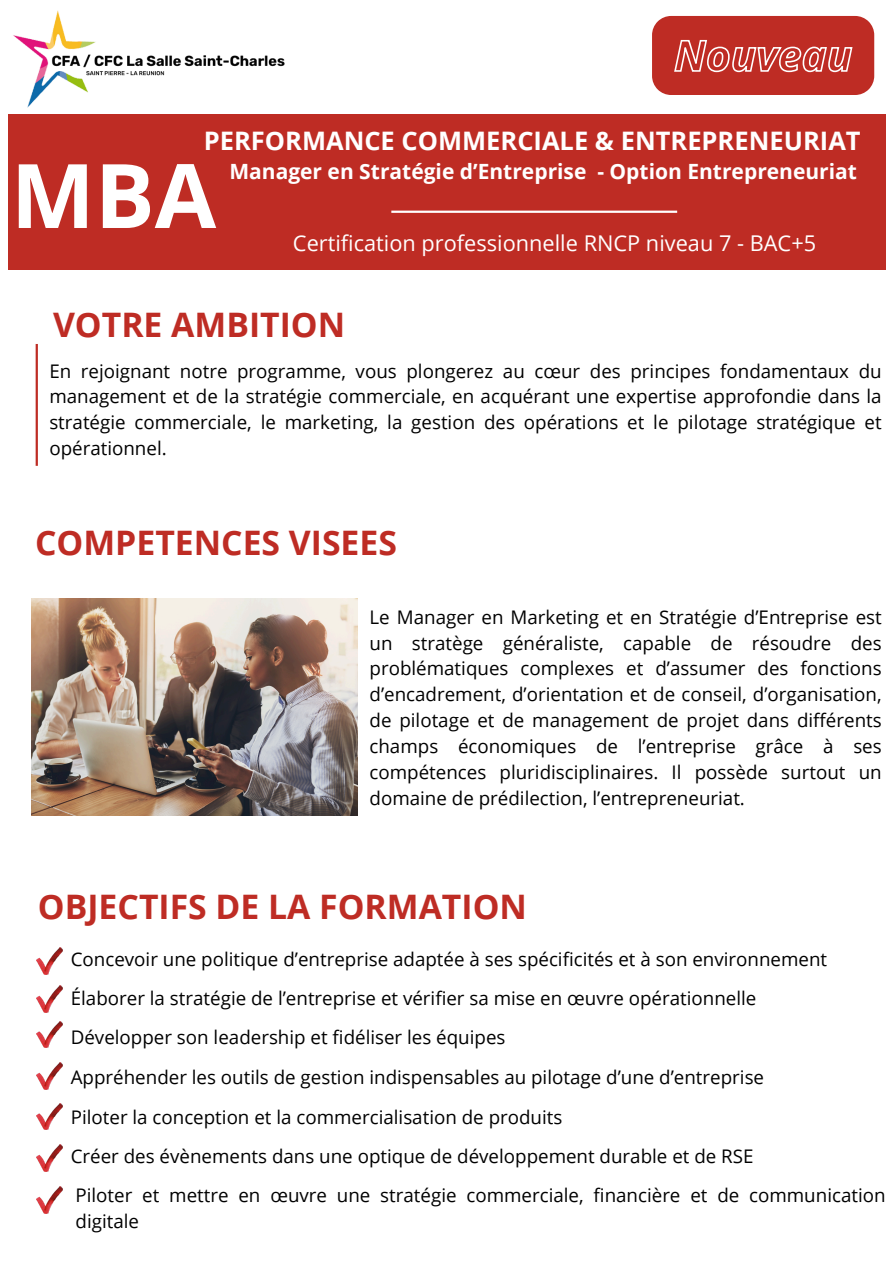
<style>
.page{position:relative;width:893px;height:1263px;background:#fff}
.page>*{position:absolute;margin:0;border:0;box-sizing:border-box;transform-origin:0 0}
.t1{font:700 89.1px "Open Sans";color:#fff}
.t2{font:700 33.75px "Open Sans";color:#be2c24}
.t3{font:700 25.5px "Open Sans";color:#fff}
.t4{font:21.75px "Open Sans";color:#fff}
.t5{font:700 21px "Open Sans";color:#fff}
.t6{font:18.75px/25.9px "Open Sans";color:#000;text-align:justify}
</style>
<div class="page">
<div style="left:9px;top:114px;width:876px;height:156px;background:#be2c24"></div>
<hr style="left:36px;top:344px;width:2px;height:122px;background:#be2c24">
<img style="left:31px;top:598px;width:326px;height:218px">
<img style="left:36px;top:948px;width:26px;height:26px">
<img style="left:36px;top:986px;width:26px;height:26px">
<img style="left:36px;top:1021px;width:26px;height:27px">
<img style="left:37px;top:1063px;width:26px;height:26px">
<img style="left:36px;top:1103px;width:26px;height:26px">
<img style="left:36px;top:1145px;width:26px;height:26px">
<img style="left:37px;top:1187px;width:26px;height:26px">
<hr style="left:391px;top:211px;width:286px;height:2px;background:#fff">
<svg style="left:652px;top:16px;width:222px;height:79px;background:#c44039"></svg>
<img style="left:13px;top:10px;width:272px;height:98px">
<p class="t3" style="left:204px;top:122px;width:658px">PERFORMANCE COMMERCIALE &amp; ENTREPRENEURIAT</p>
<p class="t1" style="left:11px;top:133px;width:207px">MBA</p>
<h4 class="t5" style="left:229px;top:156px;width:629px">Manager en Stratégie d’Entreprise - Option Entrepreneuriat</h4>
<h2 class="t4" style="left:293px;top:228px;width:525px">Certification professionnelle RNCP niveau 7 - BAC+5</h2>
<h1 class="t2" style="left:53px;top:301px;width:294px">VOTRE AMBITION</h1>
<h5 class="t6" style="left:49px;top:357px;width:834px">En rejoignant notre programme, vous plongerez au cœur des principes fondamentaux du management et de la stratégie commerciale, en acquérant une expertise approfondie dans la stratégie commerciale, le marketing, la gestion des opérations et le pilotage stratégique et opérationnel.</h5>
<p class="t2" style="left:35px;top:519px;width:363px">COMPETENCES VISEES</p>
<h6 class="t6" style="left:369px;top:603px;width:514px">Le Manager en Marketing et en Stratégie d’Entreprise est un stratège généraliste, capable de résoudre des problématiques complexes et d’assumer des fonctions d’encadrement, d’orientation et de conseil, d’organisation, de pilotage et de management de projet dans différents champs économiques de l’entreprise grâce à ses compétences pluridisciplinaires. Il possède surtout un domaine de prédilection, l’entrepreneuriat.</h6>
<p class="t2" style="left:38px;top:883px;width:490px">OBJECTIFS DE LA FORMATION</p>
<h3 class="t6" style="left:71px;top:946px;width:758px">Concevoir une politique d’entreprise adaptée à ses spécificités et à son environnement</h3>
<p class="t6" style="left:71px;top:984px;width:687px">Élaborer la stratégie de l’entreprise et vérifier sa mise en œuvre opérationnelle</p>
<h3 class="t6" style="left:71px;top:1024px;width:436px">Développer son leadership et fidéliser les équipes</h3>
<p class="t6" style="left:71px;top:1064px;width:695px">Appréhender les outils de gestion indispensables au pilotage d’une d’entreprise</p>
<p class="t6" style="left:71px;top:1103px;width:493px">Piloter la conception et la commercialisation de produits</p>
<h3 class="t6" style="left:71px;top:1143px;width:684px">Créer des évènements dans une optique de développement durable et de RSE</h3>
<p class="t6" style="left:76px;top:1181px;width:811px">Piloter et mettre en œuvre une stratégie commerciale, financière et de communication digitale</p>
</div>
